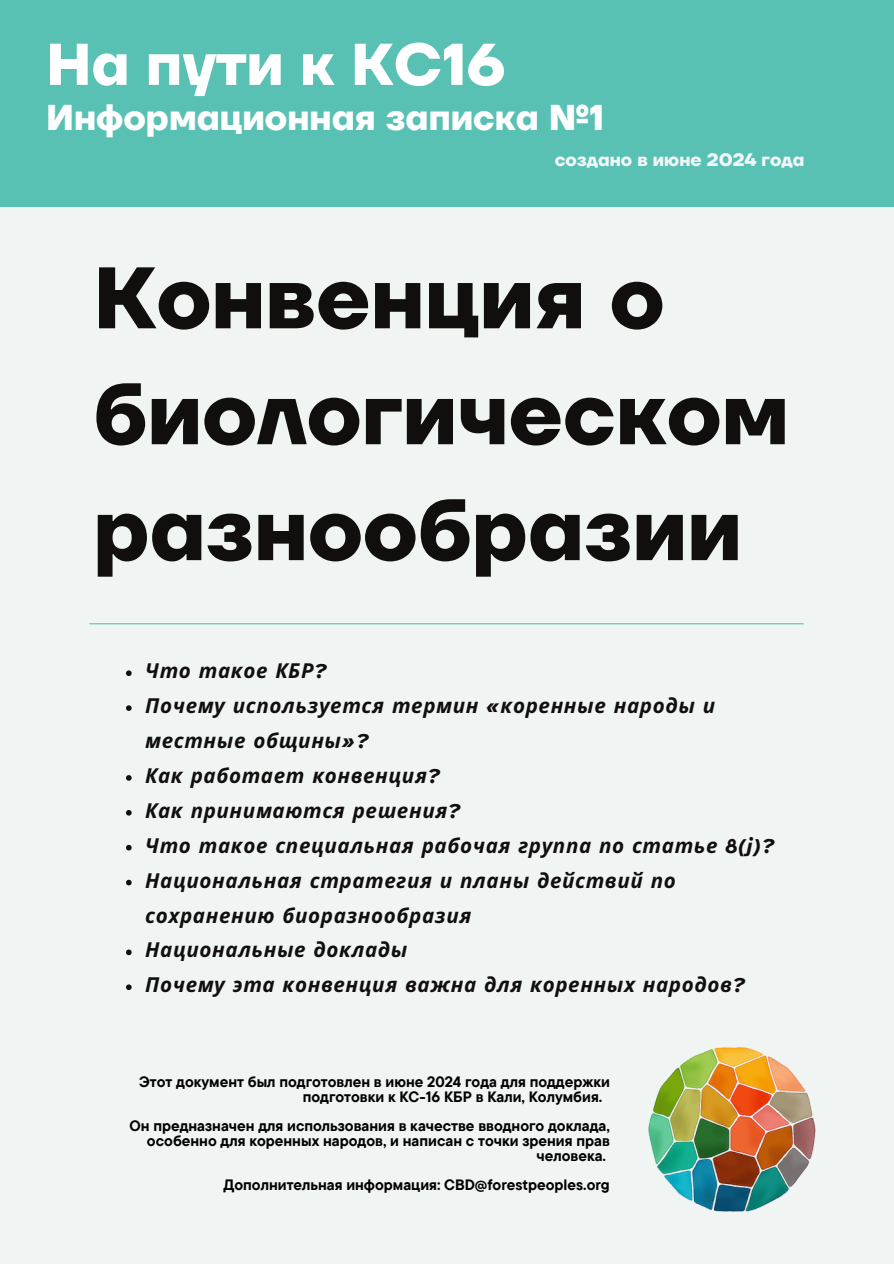
<style>
.page{position:relative;width:894px;height:1264px;background:#fff}
.page>*{position:absolute;margin:0;border:0;box-sizing:border-box;transform-origin:0 0}
.t1{font:700 87px/115.8px "TT Firs Neue";color:#100f0d}
.t2{font:700 58.8px "TT Firs Neue";color:#fff}
.t3{font:700 35.7px "TT Firs Neue";color:#fff}
.t4{font:italic 700 20.55px/34.8px "Noto Sans";letter-spacing:.03em;color:#100f0d}
.t5{font:700 18px "TT Firs Neue";color:#f1f6f9}
.t6{font:700 15px/14.7px "TT Commons Pro";color:#000}
.s1{font-family:"Atkinson Hyperlegible"}
</style>
<div class="page">
<div style="left:0;top:0;width:893px;height:1263px;background:#f0f4f3"></div>
<img style="left:648px;top:1047px;width:168px;height:165px">
<svg style="left:126px;top:670px;width:6px;height:6px"></svg>
<svg style="left:126px;top:705px;width:6px;height:6px"></svg>
<svg style="left:126px;top:775px;width:6px;height:5px"></svg>
<svg style="left:126px;top:810px;width:6px;height:5px"></svg>
<svg style="left:126px;top:844px;width:6px;height:6px"></svg>
<svg style="left:126px;top:879px;width:6px;height:6px"></svg>
<svg style="left:126px;top:949px;width:6px;height:6px"></svg>
<svg style="left:126px;top:984px;width:6px;height:6px"></svg>
<hr style="left:89px;top:623px;width:714px;height:1px;background:#59c1b4">
<div style="left:0;top:0;width:893px;height:206px;background:#59c1b4"></div>
<p class="t2" style="left:46px;top:29px;width:461px">На пути к КС16</p>
<p class="t3" style="left:46px;top:96px;width:559px">Информационная записка №1</p>
<p class="t5" style="left:554px;top:149px;width:251px">создано в июне 2024 года</p>
<h3 class="t1" style="left:93px;top:244px;width:697px">Конвенция о биологическом разнообразии</h3>
<h5 class="t4" style="left:145px;top:653px;width:183px">Что такое КБР<span class="s1">?</span></h5>
<h1 class="t4" style="left:145px;top:687px;width:571px">Почему используется термин <span class="s1">«</span>коренные народы и местные общины<span class="s1">»?</span></h1>
<p class="t4" style="left:145px;top:757px;width:297px">Как работает конвенция<span class="s1">?</span></p>
<p class="t4" style="left:145px;top:792px;width:317px">Как принимаются решения<span class="s1">?</span></p>
<p class="t4" style="left:145px;top:827px;width:630px">Что такое специальная рабочая группа по статье <span class="s1">8(j)?</span></p>
<p class="t4" style="left:145px;top:862px;width:532px">Национальная стратегия и планы действий по сохранению биоразнообразия</p>
<p class="t4" style="left:145px;top:932px;width:601px">Национальные доклады<br>Почему эта конвенция важна для коренных народов<span class="s1">?</span></p>
<p class="t6" style="left:302px;top:1074px;width:308px;text-indent:-163px">Этот документ был подготовлен в июне 2024 года для поддержки подготовки к КС-16 КБР в Кали, Колумбия.</p>
<p class="t6" style="left:129px;top:1118px;width:481px;text-align:right">Он предназначен для использования в качестве вводного доклада, особенно для коренных народов, и написан с точки зрения прав человека.</p>
<p class="t6" style="left:223px;top:1176px;width:388px">Дополнительная информация: CBD@forestpeoples.org</p>
</div>
